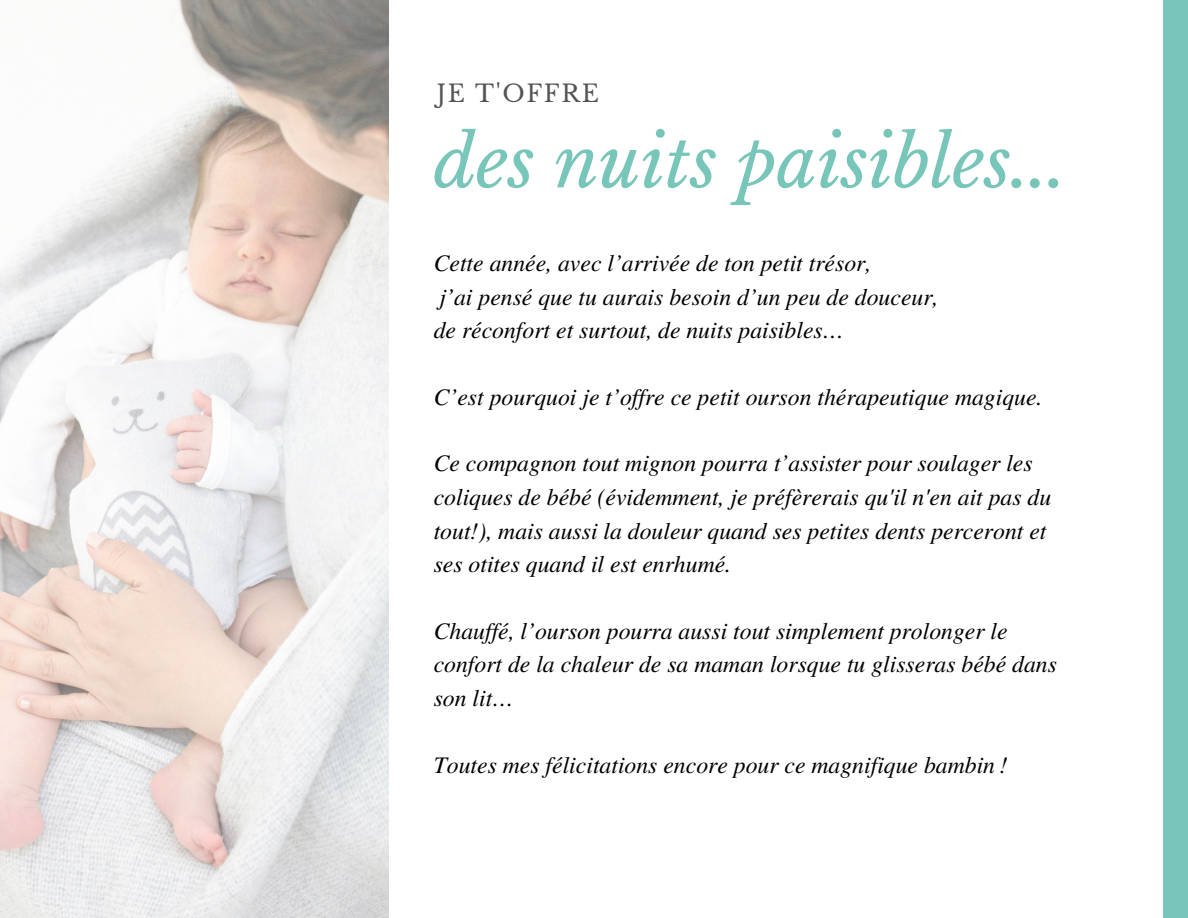
<style>
.page{position:relative;width:1188px;height:918px;background:#fff}
.page>*{position:absolute;margin:0;border:0;box-sizing:border-box;transform-origin:0 0}
.t1{font:italic 70.65px "Libre Baskerville";color:#78c6b9}
.t2{font:italic 23.7px/33.8px "Te X Gyre Termes";color:#000}
.t3{font:23.7px "Libre Baskerville";letter-spacing:.07em;color:#545454}
</style>
<div class="page">
<svg style="left:0;top:0;width:389px;height:918px"></svg>
<div style="left:1164px;top:0;width:24px;height:918px;background:#78c6b9"></div>
<p class="t3" style="left:437px;top:79px;width:164px">JE T'OFFRE</p>
<p class="t1" style="left:434px;top:119px;width:635px">des nuits paisibles...</p>
<p class="t2" style="left:434px;top:244px;width:439px">Cette année, avec l’arrivée de ton petit trésor,</p>
<p class="t2" style="left:440px;top:278px;width:500px">j’ai pensé que tu aurais besoin d’un peu de douceur,</p>
<p class="t2" style="left:434px;top:312px;width:412px">de réconfort et surtout, de nuits paisibles…</p>
<p class="t2" style="left:434px;top:378px;width:610px">C’est pourquoi je t’of re ce petit ourson thérapeutique magique.</p>
<p class="t2" style="left:434px;top:445px;width:619px">Ce compagnon tout mignon pourra t’assister pour soulager les coliques de bébé (évidemment, je préfèrerais qu'il n'en ait pas du tout!), mais aussi la douleur quand ses petites dents perceront et ses otites quand il est enrhumé.</p>
<p class="t2" style="left:434px;top:612px;width:625px">Chauf é, l’ourson pourra aussi tout simplement prolonger le confort de la chaleur de sa maman lorsque tu glisseras bébé dans son lit…</p>
<p class="t2" style="left:434px;top:746px;width:576px">Toutes mes félicitations encore pour ce magnifique bambin !</p>
</div>
